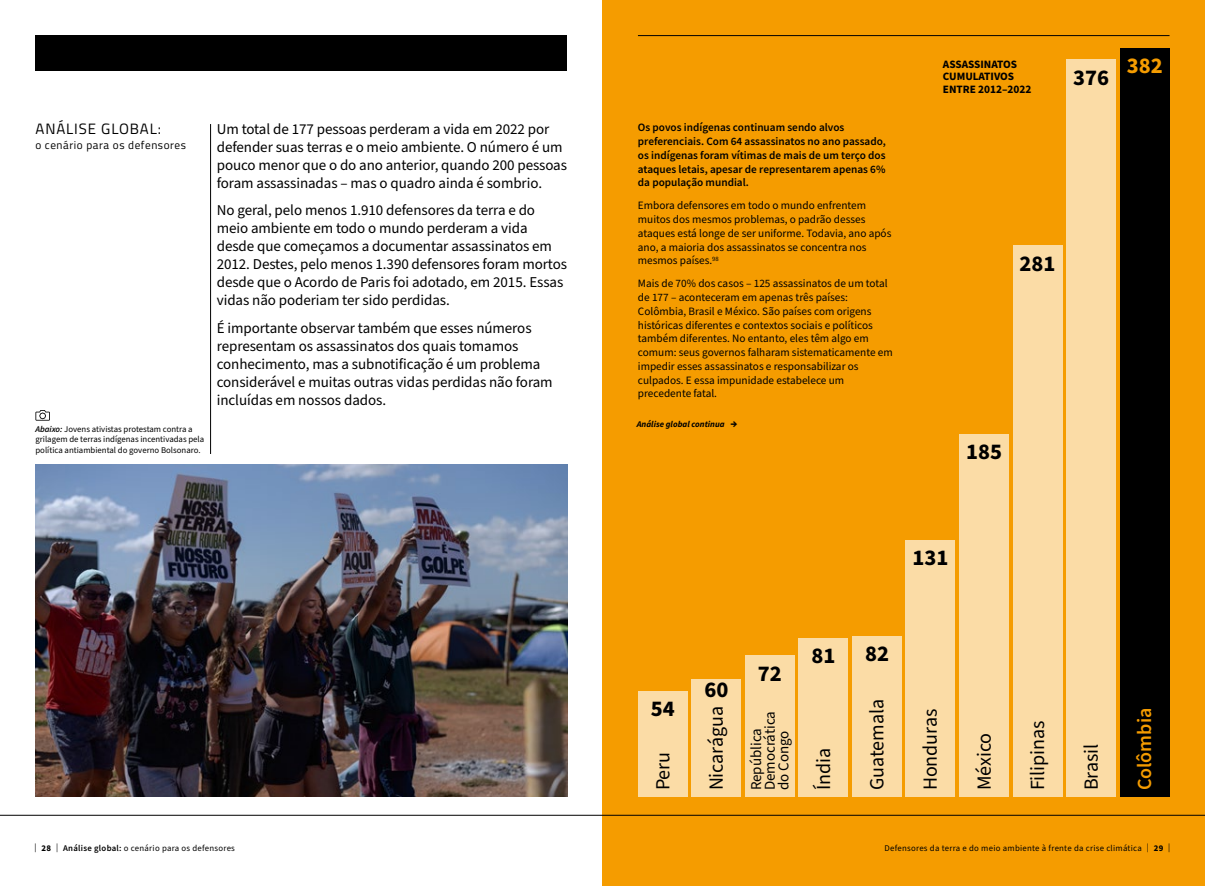
<style>
.page{position:relative;width:1205px;height:886px;background:#fff}
.page>*{position:absolute;margin:0;border:0;box-sizing:border-box;transform-origin:0 0}
.t1{font:700 22.5px "Source Sans Pro";color:#000}
.t2{font:700 22.5px "Source Sans Pro";color:#f59c00}
.t3{font:20px "Source Sans Pro";color:#000}
.t4{font:600 20px "Source Sans Pro";color:#f59c00}
.t5{font:15px/18px "Source Sans Pro";letter-spacing:-.005em;color:#000}
.t6{font:15px "Titillium Web";letter-spacing:.06em;color:#000}
.t7{font:11.25px/13.8px "Source Sans Pro";color:#000}
.t8{font:600 11.25px/13.8px "Source Sans Pro";color:#000}
.t9{font:700 11.25px/12.5px "Source Sans Pro";color:#000}
.t10{font:11.25px "Titillium Web";letter-spacing:.05em;color:#000}
.t11{font:8.75px/10.6px "Source Sans Pro";color:#000}
.t12{font:8.75px "Source Sans Pro";letter-spacing:.03em;color:#000}
.t13{font:italic 700 8.75px "Source Sans Pro";color:#000}
.s1{font-weight:600;font-style:italic}
.s2{font-style:normal;font-size:11.25px}
.s3{font-weight:700}
.s4{font-weight:600}
</style>
<div class="page">
<div style="left:602px;top:0;width:603px;height:886px;background:#f59c00"></div>
<div style="left:1120px;top:48px;width:49px;height:748px;background:#000"></div>
<div style="left:1066px;top:59px;width:50px;height:737px;background:#fbdca6"></div>
<div style="left:1013px;top:245px;width:49px;height:551px;background:#fbdca6"></div>
<div style="left:959px;top:434px;width:50px;height:362px;background:#fbdca6"></div>
<div style="left:905px;top:540px;width:50px;height:256px;background:#fbdca6"></div>
<div style="left:852px;top:636px;width:50px;height:160px;background:#fbdca6"></div>
<div style="left:798px;top:638px;width:50px;height:158px;background:#fbdca6"></div>
<div style="left:745px;top:655px;width:50px;height:141px;background:#fbdca6"></div>
<div style="left:691px;top:679px;width:50px;height:117px;background:#fbdca6"></div>
<div style="left:638px;top:690px;width:49px;height:106px;background:#fbdca6"></div>
<div style="left:35px;top:35px;width:532px;height:36px;background:#000"></div>
<img style="left:35px;top:464px;width:532px;height:332px">
<svg style="left:35px;top:410px;width:15px;height:11px"></svg>
<hr style="left:638px;top:35px;width:531px;height:1px;background:#000">
<hr style="left:210px;top:124px;width:1px;height:330px;background:#000">
<hr style="left:0;top:815px;width:1205px;height:1px;background:#000">
<p class="t9" style="left:943px;top:58px;width:90px">ASSASSINATOS<br>CUMULATIVOS<br>ENTRE 2012–2022</p>
<h1 class="t2" style="left:1126px;top:50px;width:37px">382</h1>
<h1 class="t1" style="left:1073px;top:62px;width:37px">376</h1>
<p class="t6" style="left:36px;top:118px;width:127px">ANÁLISE GLOBAL:</p>
<p class="t10" style="left:35px;top:137px;width:152px">o cenário para os defensores</p>
<p class="t5" style="left:217px;top:120px;width:352px">Um total de 177 pessoas perderam a vida em 2022 por defender suas terras e o meio ambiente. O número é um pouco menor que o do ano anterior, quando 200 pessoas foram assassinadas – mas o quadro ainda é sombrio.</p>
<p class="t5" style="left:217px;top:202px;width:352px">No geral, pelo menos 1.910 defensores da terra e do meio ambiente em todo o mundo perderam a vida desde que começamos a documentar assassinatos em 2012. Destes, pelo menos 1.390 defensores foram mortos desde que o Acordo de Paris foi adotado, em 2015. Essas vidas não poderiam ter sido perdidas.</p>
<p class="t5" style="left:217px;top:319px;width:337px">É importante observar também que esses números representam os assassinatos dos quais tomamos conhecimento, mas a subnotificação é um problema considerável e muitas outras vidas perdidas não foram incluídas em nossos dados.</p>
<p class="t8" style="left:638px;top:121px;width:249px">Os povos indígenas continuam sendo alvos preferenciais. Com 64 assassinatos no ano passado, os indígenas foram vítimas de mais de um terço dos ataques letais, apesar de representarem apenas 6% da população mundial.</p>
<p class="t7" style="left:638px;top:199px;width:255px">Embora defensores em todo o mundo enfrentem muitos dos mesmos problemas, o padrão desses ataques está longe de ser uniforme. Todavia, ano após ano, a maioria dos assassinatos se concentra nos mesmos países.<sup>98</sup></p>
<p class="t7" style="left:638px;top:277px;width:256px">Mais de 70% dos casos – 125 assassinatos de um total de 177 – aconteceram em apenas três países:<br>Colômbia, Brasil e México. São países com origens históricas diferentes e contextos sociais e políticos também diferentes. No entanto, eles têm algo em comum: seus governos falharam sistematicamente em impedir esses assassinatos e responsabilizar os culpados. E essa impunidade estabelece um precedente fatal.</p>
<h1 class="t1" style="left:1019px;top:248px;width:37px">281</h1>
<p class="t11" style="left:35px;top:424px;width:170px"><span class="s1">Abaixo:</span> Jovens ativistas protestam contra a grilagem de terras indígenas incentivadas pela política antiambiental do governo Bolsonaro.</p>
<p class="t13" style="left:637px;top:418px;width:102px">Análise global continua <span class="s2">→</span></p>
<h1 class="t1" style="left:966px;top:436px;width:37px">185</h1>
<h1 class="t1" style="left:912px;top:542px;width:37px">131</h1>
<h1 class="t1" style="left:811px;top:640px;width:25px">81</h1>
<h1 class="t1" style="left:865px;top:638px;width:25px">82</h1>
<h1 class="t1" style="left:704px;top:674px;width:25px">60</h1>
<h1 class="t1" style="left:758px;top:658px;width:25px">72</h1>
<h1 class="t1" style="left:651px;top:693px;width:25px">54</h1>
<h2 class="t3" style="left:649px;top:790px;width:40px;rotate:-90deg">Peru</h2>
<h2 class="t3" style="left:703px;top:790px;width:86px;rotate:-90deg">Nicarágua</h2>
<p class="t5" style="left:750px;top:790px;width:81px;line-height:13.8px;rotate:-90deg">República<br>Democrática do Congo</p>
<h2 class="t3" style="left:810px;top:790px;width:44px;rotate:-90deg">Índia</h2>
<h2 class="t3" style="left:863px;top:790px;width:93px;rotate:-90deg">Guatemala</h2>
<h2 class="t3" style="left:917px;top:790px;width:83px;rotate:-90deg">Honduras</h2>
<h2 class="t3" style="left:970px;top:790px;width:59px;rotate:-90deg">México</h2>
<h2 class="t3" style="left:1024px;top:790px;width:72px;rotate:-90deg">Filipinas</h2>
<h2 class="t3" style="left:1077px;top:790px;width:48px;rotate:-90deg">Brasil</h2>
<h2 class="t4" style="left:1131px;top:790px;width:84px;rotate:-90deg">Colômbia</h2>
<p class="t12" style="left:35px;top:842px;width:202px">| <span class="s3">28</span> | <span class="s4">Análise global:</span> o cenário para os defensores</p>
<p class="t12" style="left:884px;top:842px;width:287px">Defensores da terra e do meio ambiente à frente da crise climática | <span class="s3">29</span> |</p>
</div>
